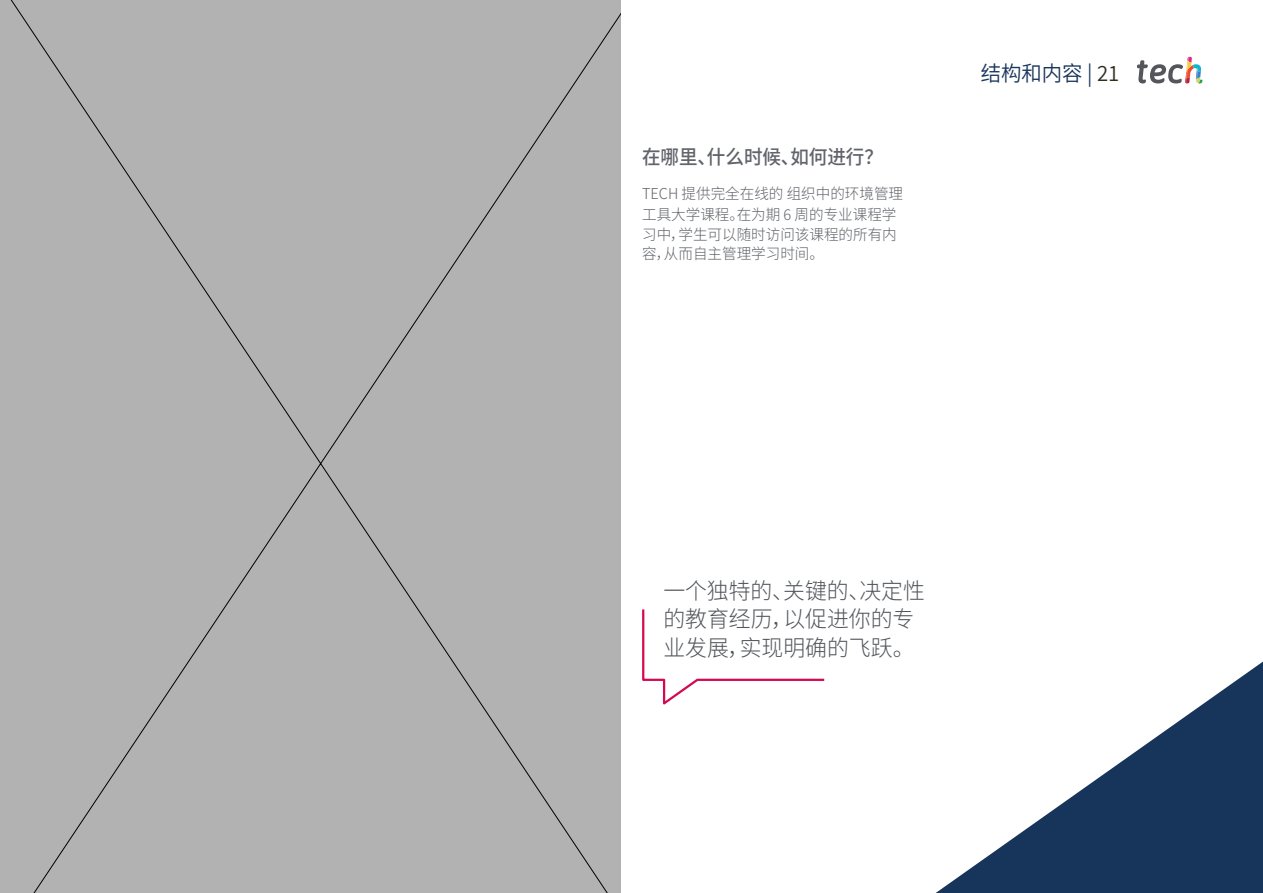
<style>
.page{position:relative;width:1263px;height:893px;background:#fff}
.page>*{position:absolute;margin:0;border:0;box-sizing:border-box;transform-origin:0 0}
.t1{font:300 22.5px/28.5px "Source Han Sans CN";color:#52555b}
.t2{font:21px "Source Han Sans CN";color:#1a355c}
.t3{font:500 19.5px "Source Han Sans CN";color:#61646a;scale:.95 1}
.t4{font:300 15px/21px "Source Han Sans CN";color:#61646a}
.s1{color:#312e20}
</style>
<div class="page">
<div style="left:0;top:0;width:621px;height:893px;background:#b3b2b2"></div>
<svg style="left:1137px;top:57px;width:65px;height:27px"></svg>
<svg style="left:642px;top:609px;width:183px;height:96px"></svg>
<svg style="left:936px;top:661px;width:327px;height:232px"></svg>
<h3 class="t3" style="left:642px;top:146px;width:255px">在哪里、什么时候、如何进行？</h3>
<p class="t4" style="left:642px;top:183px;width:262px">TECH 提供完全在线的 组织中的环境管理工具大学课程。在为期 6 周的专业课程学</p>
<p class="t4" style="left:642px;top:225px;width:256px;line-height:19.5px">习中，学生可以随时访问该课程的所有内容，从而自主管理学习时间。</p>
<h2 class="t2" style="left:981px;top:61px;width:140px">结构和内容 | <span class="s1">21</span></h2>
<h1 class="t1" style="left:663px;top:577px;width:263px">一个独特的、关键的、决定性的教育经历，以促进你的专业发展，实现明确的飞跃。</h1>
</div>
